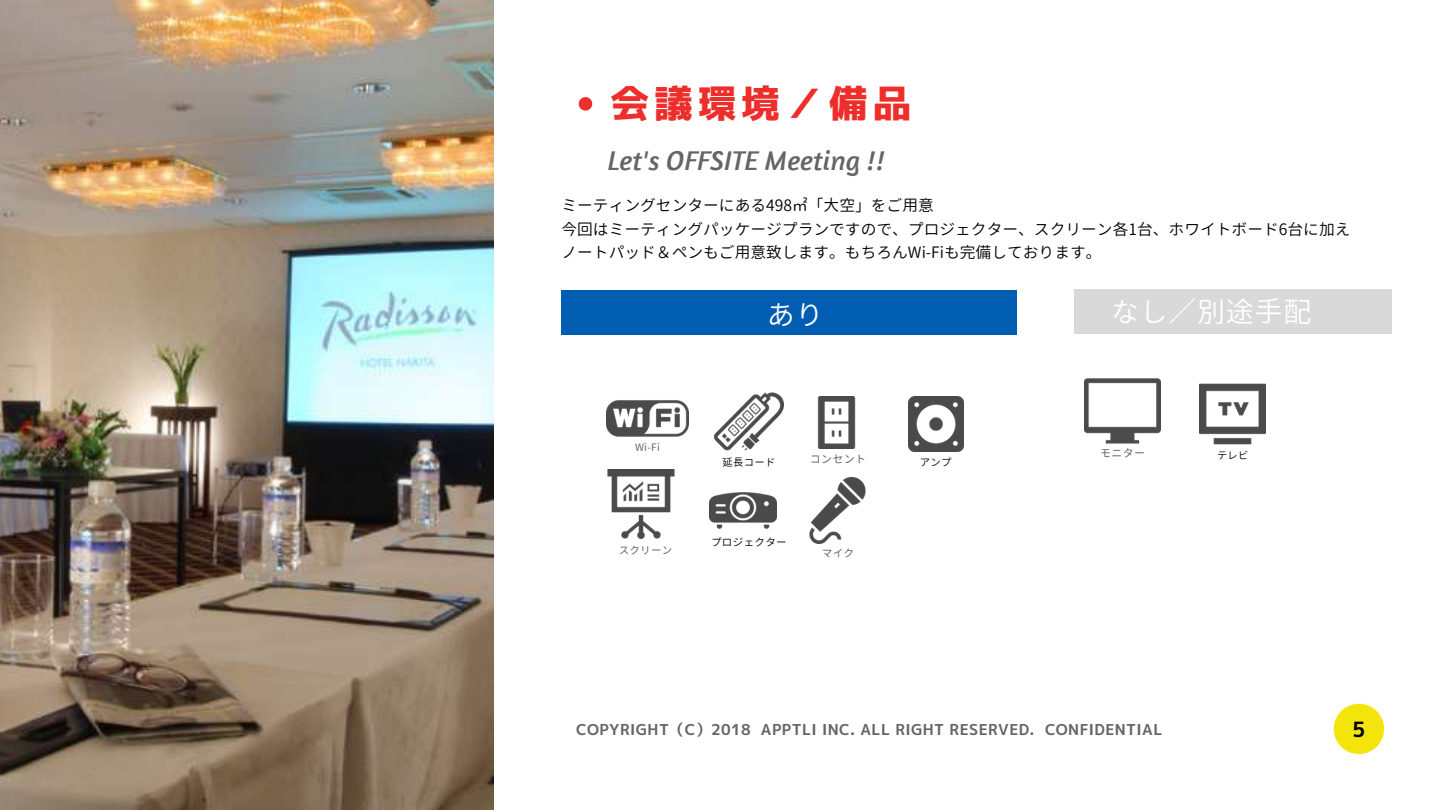
<style>
.page{position:relative;width:1440px;height:810px;background:#fff}
.page>*{position:absolute;margin:0;border:0;box-sizing:border-box;transform-origin:0 0}
.t1{font:38px "mplus 1 p heavy";letter-spacing:.15em;color:#ee2e2a}
.t2{font:28px "Gen Jyuu Gothic";letter-spacing:.025em;color:#fff}
.t3{font:italic 27.8px "Amaranth";color:#656565}
.t4{font:21px "mplus 1 p bold";color:#000}
.t5{font:15.8px/23.2px "Gen Jyuu Gothic";color:#000}
.t6{font:15px "mplus 1 p bold";letter-spacing:.025em;color:#656565}
.t7{font:11px "Gen Jyuu Gothic";letter-spacing:.025em;color:#656565}
.t8{font:10.7px "Gen Jyuu Gothic";color:#656565}
.t9{font:10.6px "Gen Jyuu Gothic";letter-spacing:.025em;color:#000}
.t10{font:10.5px "Gen Jyuu Gothic";letter-spacing:.025em;color:#656565}
.t11{font:10.4px "Gen Jyuu Gothic";color:#000}
.t12{font:10.3px "Gen Jyuu Gothic";color:#656565}
.t13{font:10.3px "Gen Jyuu Gothic";letter-spacing:.025em;color:#000}
.t14{font:10.2px "Gen Jyuu Gothic";color:#000}
</style>
<div class="page">
<img style="left:0;top:0;width:493px;height:810px">
<svg style="left:579px;top:97px;width:13px;height:14px"></svg>
<svg style="left:1334px;top:704px;width:50px;height:50px"></svg>
<img style="left:1084px;top:378px;width:77px;height:66px">
<img style="left:809px;top:477px;width:57px;height:66px">
<img style="left:710px;top:492px;width:66px;height:37px">
<img style="left:607px;top:470px;width:68px;height:69px">
<img style="left:607px;top:400px;width:81px;height:37px">
<img style="left:1200px;top:383px;width:65px;height:62px">
<img style="left:909px;top:397px;width:54px;height:54px">
<img style="left:714px;top:392px;width:70px;height:59px">
<img style="left:817px;top:397px;width:39px;height:52px">
<div style="left:562px;top:290px;width:455px;height:45px;background:#015db2"></div>
<div style="left:1074px;top:289px;width:318px;height:45px;background:#d9d9d9"></div>
<h1 class="t1" style="left:611px;top:77px;width:302px">会議環境／備品</h1>
<h3 class="t3" style="left:608px;top:143px;width:278px">Let's OFFSITE Meeting !!</h3>
<p class="t5" style="left:561px;top:194px;width:791px">ミーティングセンターにある498㎡「大空」をご用意<br>今回はミーティングパッケージプランですので、プロジェクター、スクリーン各1台、ホワイトボード6台に加えノートパッド＆ペンもご用意致します。もちろんWi-Fiも完備しております。</p>
<h2 class="t2" style="left:767px;top:295px;width:58px">あり</h2>
<h2 class="t2" style="left:1111px;top:292px;width:202px">なし／別途手配</h2>
<p class="t12" style="left:635px;top:440px;width:26px">Wi-Fi</p>
<p class="t10" style="left:619px;top:542px;width:55px">スクリーン</p>
<p class="t13" style="left:723px;top:455px;width:54px">延長コード</p>
<p class="t7" style="left:810px;top:451px;width:58px">コンセント</p>
<p class="t11" style="left:920px;top:455px;width:33px">アンプ</p>
<p class="t9" style="left:711px;top:535px;width:77px">プロジェクター</p>
<p class="t8" style="left:822px;top:545px;width:34px">マイク</p>
<p class="t7" style="left:1100px;top:446px;width:46px">モニター</p>
<p class="t14" style="left:1217px;top:448px;width:33px">テレビ</p>
<p class="t6" style="left:576px;top:719px;width:588px">COPYRIGHT（C）2018 APPTLI INC. ALL RIGHT RESERVED. CONFIDENTIAL</p>
<h3 class="t4" style="left:1352px;top:715px;width:15px">5</h3>
</div>
